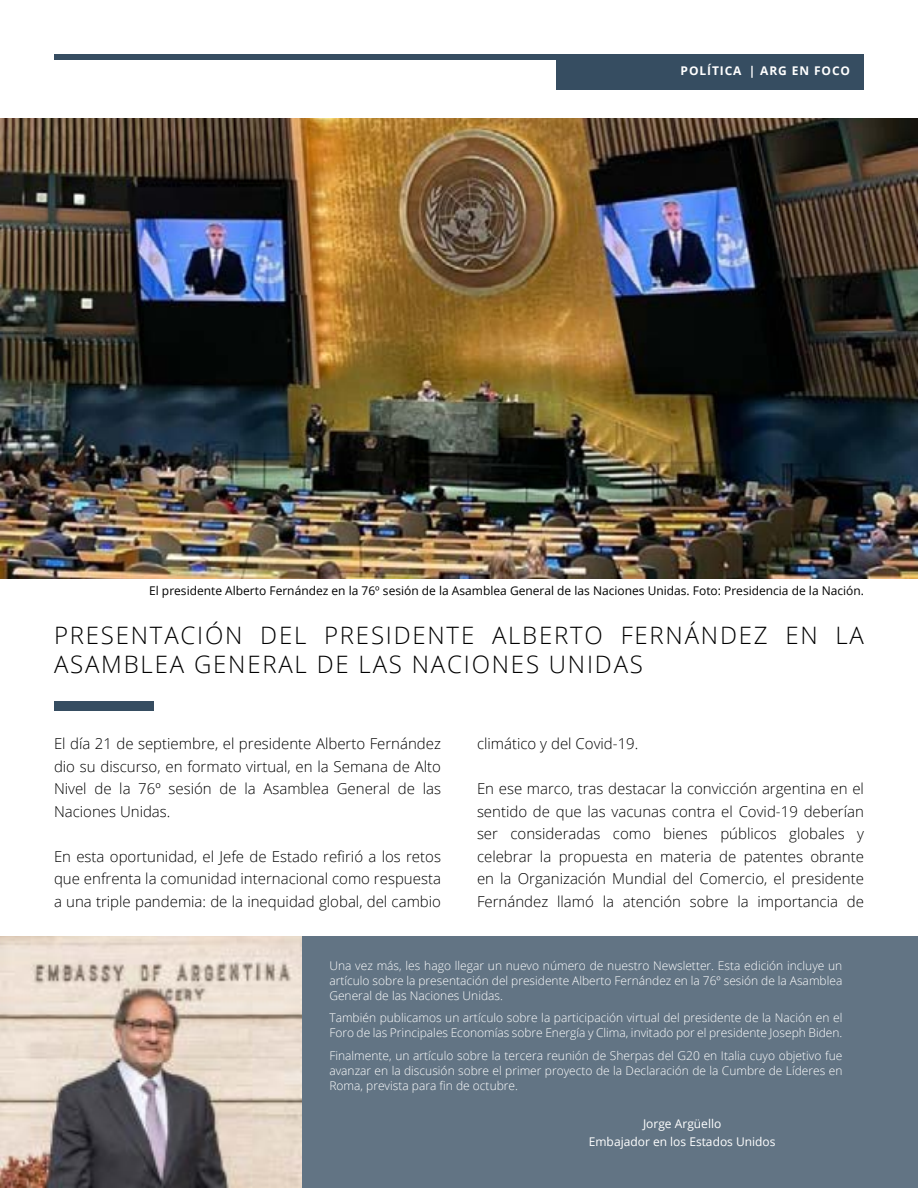
<style>
.page{position:relative;width:918px;height:1188px;background:#fff}
.page>*{position:absolute;margin:0;border:0;box-sizing:border-box;transform-origin:0 0}
.t1{font:300 24px/28.8px "Open Sans";letter-spacing:.075em;color:#000}
.t2{font:300 15px/22.5px "Open Sans";color:#000;text-align:justify}
.t3{font:300 12px/15px "Open Sans";color:#fff;text-align:justify}
.t4{font:12px "Open Sans";color:#000}
.t5{font:12px/18px "Open Sans";color:#fff;text-align:center}
.t6{font:700 12px "Open Sans";letter-spacing:.075em;color:#fff}
</style>
<div class="page">
<div style="left:54px;top:54px;width:810px;height:5px;background:#364d61"></div>
<div style="left:556px;top:54px;width:308px;height:36px;background:#364d61"></div>
<img style="left:0;top:118px;width:918px;height:461px">
<div style="left:54px;top:701px;width:100px;height:9px;background:#364d61"></div>
<div style="left:54px;top:936px;width:864px;height:252px;background:#627484"></div>
<img style="left:0;top:936px;width:302px;height:252px">
<p class="t6" style="left:681px;top:62px;width:54px">POLÍTICA</p>
<p class="t6" style="left:749px;top:62px;width:103px">| ARG EN FOCO</p>
<p class="t4" style="left:149px;top:582px;width:716px">El presidente Alberto Fernández en la 76º sesión de la Asamblea General de las Naciones Unidas. Foto: Presidencia de la Nación.</p>
<h1 class="t1" style="left:54px;top:620px;width:811px">PRESENTACIÓN DEL PRESIDENTE ALBERTO FERNÁNDEZ EN LA<br>ASAMBLEA GENERAL DE LAS NACIONES UNIDAS</h1>
<p class="t2" style="left:54px;top:732px;width:389px">El día 21 de septiembre, el presidente Alberto Fernández dio su discurso, en formato virtual, en la Semana de Alto Nivel de la 76º sesión de la Asamblea General de las Naciones Unidas.</p>
<p class="t2" style="left:54px;top:845px;width:389px">En esta oportunidad, el Jefe de Estado refirió a los retos que enfrenta la comunidad internacional como respuesta a una triple pandemia: de la inequidad global, del cambio</p>
<p class="t2" style="left:477px;top:732px;width:163px">climático y del Covid-19.</p>
<p class="t2" style="left:477px;top:777px;width:389px">En ese marco, tras destacar la convicción argentina en el sentido de que las vacunas contra el Covid-19 deberían ser consideradas como bienes públicos globales y celebrar la propuesta en materia de patentes obrante en la Organización Mundial del Comercio, el presidente Fernández llamó la atención sobre la importancia de</p>
<p class="t3" style="left:329px;top:958px;width:515px">Una vez más, les hago llegar un nuevo número de nuestro Newsletter. Esta edición incluye un artículo sobre la presentación del presidente Alberto Fernández en la 76º sesión de la Asamblea General de las Naciones Unidas.</p>
<p class="t3" style="left:329px;top:1010px;width:515px">También publicamos un artículo sobre la participación virtual del presidente de la Nación en el<br>Foro de las Principales Economías sobre Energía y Clima, invitado por el presidente Joseph Biden.</p>
<p class="t3" style="left:329px;top:1048px;width:515px">Finalmente, un artículo sobre la tercera reunión de Sherpas del G20 en Italia cuyo objetivo fue avanzar en la discusión sobre el primer proyecto de la Declaración de la Cumbre de Líderes en Roma, prevista para fin de octubre.</p>
<p class="t5" style="left:589px;top:1115px;width:188px">Jorge Argüello<br>Embajador en los Estados Unidos</p>
</div>
